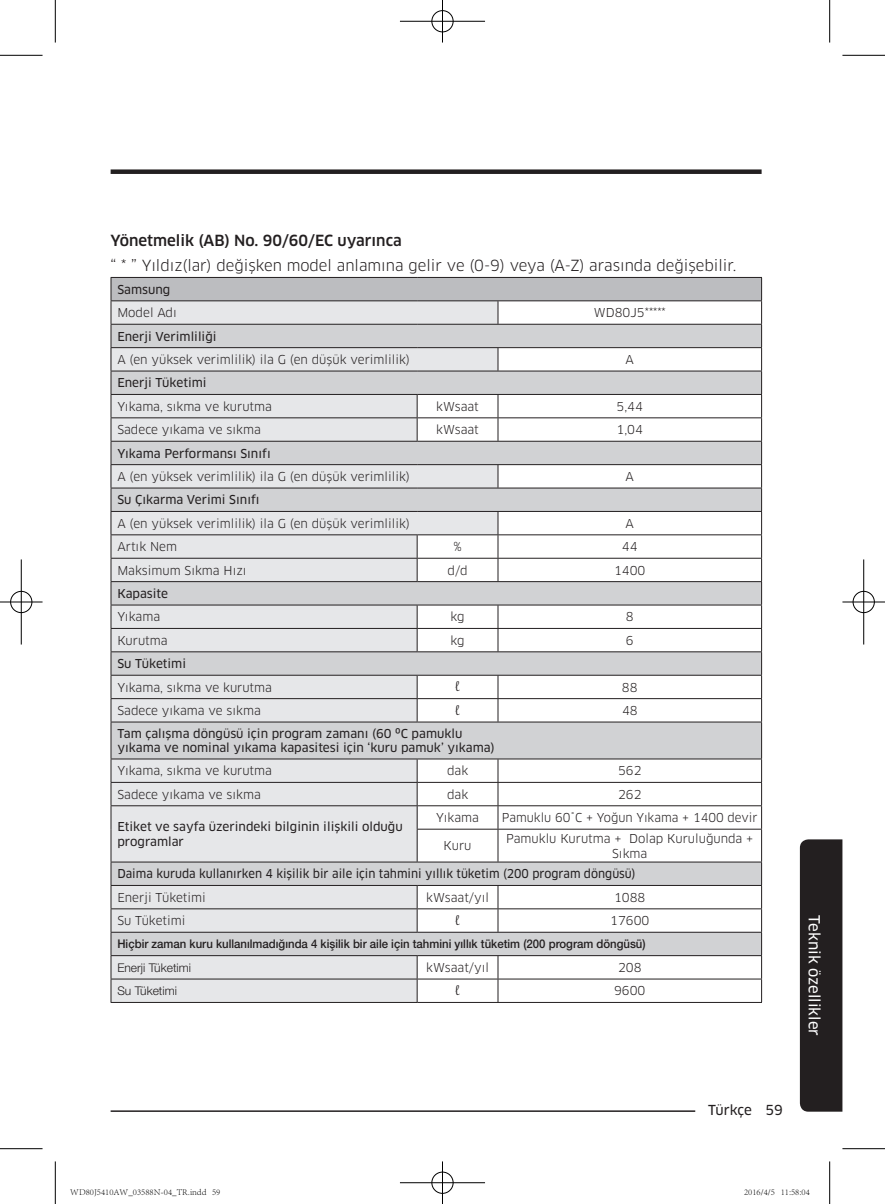
<style>
.page{position:relative;width:885px;height:1204px;background:#fff}
.page>*{position:absolute;margin:0;border:0;box-sizing:border-box;transform-origin:0 0}
.t1{font:15px "Samsung Clan Pro";color:#231f20}
.t2{font:500 15px "Samsung Clan Pro";color:#231f20}
.t3{font:15px "Samsung Clan Pro News";color:#fff}
.t4{font:13.5px "Samsung Clan Pro News";letter-spacing:-.01em;color:#231f20}
.t5{font:12px/14.4px "Samsung Clan Pro";color:#231f20;text-align:center}
.t6{font:12px/14.4px "Samsung Clan Pro News";color:#231f20}
.t7{font:500 12px "Helvetica Neue LT Pro";color:#231f20;scale:.95 1}
.t8{font:12px "Samsung Clan Pro News";color:#231f20;scale:.95 1}
.t9{font:300 12px "Helvetica Neue LT Pro";color:#231f20}
.t10{font:12px "Trajan Pro";color:#231f20}
.t11{font:300 9px "Adobe Song Std";color:#000}
</style>
<div class="page">
<hr style="left:111px;top:1110px;width:650px;height:1px;background:#231f20">
<div style="left:695px;top:1101px;width:87px;height:15px;background:#fff"></div>
<div style="left:799px;top:839px;width:43px;height:272px;background:#231f20"></div>
<div style="left:111px;top:169px;width:650px;height:5px;background:#231f20"></div>
<svg style="left:418px;top:829px;width:343px;height:172px"></svg>
<div style="left:111px;top:805px;width:306px;height:57px;background:#e6e7e9"></div>
<div style="left:111px;top:862px;width:650px;height:23px;background:#d1d2d4"></div>
<div style="left:111px;top:932px;width:650px;height:23px;background:#d1d2d4"></div>
<hr style="left:111px;top:829px;width:1px;height:32px;background:#231f20">
<hr style="left:498px;top:1001px;width:263px;height:1px;background:#231f20">
<hr style="left:417px;top:829px;width:1px;height:32px;background:#231f20">
<hr style="left:497px;top:829px;width:1px;height:32px;background:#231f20">
<svg style="left:497px;top:886px;width:1px;height:45px"></svg>
<svg style="left:111px;top:862px;width:307px;height:140px"></svg>
<svg style="left:497px;top:956px;width:1px;height:45px"></svg>
<hr style="left:417px;top:1001px;width:81px;height:1px;background:#231f20">
<hr style="left:111px;top:861px;width:306px;height:1px;background:#231f20">
<hr style="left:417px;top:861px;width:81px;height:1px;background:#231f20">
<hr style="left:498px;top:861px;width:263px;height:1px;background:#231f20">
<hr style="left:111px;top:885px;width:306px;height:1px;background:#231f20">
<hr style="left:417px;top:885px;width:81px;height:1px;background:#231f20">
<hr style="left:498px;top:885px;width:263px;height:1px;background:#231f20">
<hr style="left:111px;top:908px;width:306px;height:1px;background:#231f20">
<hr style="left:417px;top:908px;width:81px;height:1px;background:#231f20">
<hr style="left:498px;top:908px;width:263px;height:1px;background:#231f20">
<hr style="left:111px;top:931px;width:306px;height:1px;background:#231f20">
<hr style="left:417px;top:931px;width:81px;height:1px;background:#231f20">
<hr style="left:498px;top:931px;width:263px;height:1px;background:#231f20">
<hr style="left:111px;top:955px;width:306px;height:1px;background:#231f20">
<hr style="left:417px;top:955px;width:81px;height:1px;background:#231f20">
<hr style="left:498px;top:955px;width:263px;height:1px;background:#231f20">
<hr style="left:111px;top:978px;width:306px;height:1px;background:#231f20">
<hr style="left:417px;top:978px;width:81px;height:1px;background:#231f20">
<hr style="left:498px;top:978px;width:263px;height:1px;background:#231f20">
<svg style="left:111px;top:277px;width:651px;height:552px"></svg>
<hr style="left:761px;top:829px;width:1px;height:32px;background:#231f20">
<svg style="left:761px;top:862px;width:1px;height:139px"></svg>
<hr style="left:0;top:55px;width:43px;height:1px;background:#000">
<hr style="left:842px;top:55px;width:42px;height:1px;background:#000">
<hr style="left:0;top:1148px;width:43px;height:1px;background:#000">
<hr style="left:842px;top:1148px;width:42px;height:1px;background:#000">
<hr style="left:55px;top:0;width:1px;height:43px;background:#000">
<hr style="left:55px;top:1161px;width:1px;height:42px;background:#000">
<hr style="left:829px;top:0;width:1px;height:43px;background:#000">
<hr style="left:829px;top:1161px;width:1px;height:42px;background:#000">
<div style="left:431px;top:10px;width:23px;height:23px;border:2px solid #fff;border-radius:50%"></div>
<hr style="left:400px;top:20px;width:85px;height:2px;background:#fff">
<hr style="left:441px;top:0;width:2px;height:43px;background:#fff">
<div style="left:431px;top:10px;width:22px;height:22px;border:1px solid #000;border-radius:50%"></div>
<hr style="left:400px;top:21px;width:85px;height:1px;background:#000">
<hr style="left:442px;top:0;width:1px;height:43px;background:#000">
<div style="left:431px;top:1170px;width:23px;height:24px;border:2px solid #fff;border-radius:50%"></div>
<hr style="left:400px;top:1181px;width:85px;height:2px;background:#fff">
<hr style="left:441px;top:1161px;width:2px;height:42px;background:#fff">
<div style="left:431px;top:1171px;width:22px;height:22px;border:1px solid #000;border-radius:50%"></div>
<hr style="left:400px;top:1182px;width:85px;height:1px;background:#000">
<hr style="left:442px;top:1161px;width:1px;height:42px;background:#000">
<div style="left:10px;top:590px;width:23px;height:23px;border:2px solid #fff;border-radius:50%"></div>
<hr style="left:0;top:601px;width:43px;height:2px;background:#fff">
<hr style="left:20px;top:559px;width:2px;height:85px;background:#fff">
<div style="left:10px;top:591px;width:22px;height:21px;border:1px solid #000;border-radius:50%"></div>
<hr style="left:0;top:601px;width:43px;height:1px;background:#000">
<hr style="left:21px;top:559px;width:1px;height:85px;background:#000">
<div style="left:851px;top:590px;width:24px;height:23px;border:2px solid #fff;border-radius:50%"></div>
<hr style="left:842px;top:601px;width:42px;height:2px;background:#fff">
<hr style="left:862px;top:559px;width:2px;height:85px;background:#fff">
<div style="left:852px;top:591px;width:22px;height:21px;border:1px solid #000;border-radius:50%"></div>
<hr style="left:842px;top:601px;width:42px;height:1px;background:#000">
<hr style="left:863px;top:559px;width:1px;height:85px;background:#000">
<p class="t2" style="left:111px;top:231px;width:292px">Yönetmelik (AB) No. 90/60/EC uyarınca</p>
<p class="t1" style="left:111px;top:256px;width:627px">“ * ” Yıldız(lar) değişken model anlamına gelir ve (0-9) veya (A-Z) arasında değişebilir.</p>
<p class="t6" style="left:117px;top:282px;width:54px">Samsung</p>
<p class="t5" style="left:117px;top:305px;width:61px">Model Adı</p>
<p class="t5" style="left:593px;top:305px;width:73px">WD80J5*****</p>
<p class="t6" style="left:117px;top:329px;width:101px">Enerji Verimliliği</p>
<p class="t5" style="left:117px;top:352px;width:294px">A (en yüksek verimlilik) ila G (en düşük verimlilik)</p>
<p class="t5" style="left:625px;top:352px;width:10px">A</p>
<p class="t6" style="left:117px;top:376px;width:91px">Enerji Tüketimi</p>
<p class="t5" style="left:117px;top:399px;width:156px">Yıkama, sıkma ve kurutma</p>
<p class="t5" style="left:436px;top:399px;width:44px">kWsaat</p>
<p class="t5" style="left:616px;top:399px;width:28px">5,44</p>
<p class="t5" style="left:117px;top:422px;width:145px">Sadece yıkama ve sıkma</p>
<p class="t5" style="left:436px;top:422px;width:44px">kWsaat</p>
<p class="t5" style="left:616px;top:422px;width:28px">1,04</p>
<p class="t6" style="left:117px;top:446px;width:155px">Yıkama Performansı Sınıfı</p>
<p class="t5" style="left:117px;top:469px;width:294px">A (en yüksek verimlilik) ila G (en düşük verimlilik)</p>
<p class="t5" style="left:625px;top:469px;width:10px">A</p>
<p class="t6" style="left:117px;top:493px;width:144px">Su Çıkarma Verimi Sınıfı</p>
<p class="t5" style="left:117px;top:516px;width:294px">A (en yüksek verimlilik) ila G (en düşük verimlilik)</p>
<p class="t5" style="left:625px;top:516px;width:10px">A</p>
<p class="t5" style="left:117px;top:539px;width:61px">Artık Nem</p>
<p class="t5" style="left:453px;top:539px;width:10px">%</p>
<p class="t5" style="left:622px;top:539px;width:17px">44</p>
<p class="t5" style="left:117px;top:563px;width:131px">Maksimum Sıkma Hızı</p>
<p class="t5" style="left:447px;top:563px;width:22px">d/d</p>
<p class="t5" style="left:614px;top:563px;width:33px">1400</p>
<p class="t6" style="left:117px;top:586px;width:52px">Kapasite</p>
<p class="t5" style="left:117px;top:610px;width:44px">Yıkama</p>
<p class="t5" style="left:450px;top:610px;width:16px">kg</p>
<p class="t5" style="left:625px;top:610px;width:9px">8</p>
<p class="t5" style="left:117px;top:633px;width:52px">Kurutma</p>
<p class="t5" style="left:450px;top:633px;width:16px">kg</p>
<p class="t5" style="left:625px;top:633px;width:9px">6</p>
<p class="t6" style="left:117px;top:656px;width:70px">Su Tüketimi</p>
<p class="t5" style="left:117px;top:680px;width:156px">Yıkama, sıkma ve kurutma</p>
<p class="t10" style="left:455px;top:679px;width:6px">ℓ</p>
<p class="t5" style="left:622px;top:680px;width:17px">88</p>
<p class="t5" style="left:117px;top:703px;width:145px">Sadece yıkama ve sıkma</p>
<p class="t10" style="left:455px;top:702px;width:6px">ℓ</p>
<p class="t5" style="left:622px;top:703px;width:17px">48</p>
<p class="t6" style="left:117px;top:726px;width:378px">Tam çalışma döngüsü için program zamanı (60 ºC pamuklu yıkama ve nominal yıkama kapasitesi için ‘kuru pamuk’ yıkama)</p>
<p class="t5" style="left:117px;top:763px;width:156px">Yıkama, sıkma ve kurutma</p>
<p class="t5" style="left:447px;top:763px;width:23px">dak</p>
<p class="t5" style="left:618px;top:763px;width:25px">562</p>
<p class="t5" style="left:117px;top:787px;width:145px">Sadece yıkama ve sıkma</p>
<p class="t5" style="left:447px;top:787px;width:23px">dak</p>
<p class="t5" style="left:618px;top:787px;width:25px">262</p>
<p class="t6" style="left:117px;top:819px;width:287px">Etiket ve sayfa üzerindeki bilginin ilişkili olduğu programlar</p>
<p class="t5" style="left:436px;top:810px;width:44px">Yıkama</p>
<p class="t5" style="left:502px;top:810px;width:257px">Pamuklu 60˚C + Yoğun Yıkama + 1400 devir</p>
<p class="t5" style="left:443px;top:838px;width:29px">Kuru</p>
<p class="t5" style="left:506px;top:831px;width:249px">Pamuklu Kurutma + Dolap Kuruluğunda +<br>Sıkma</p>
<p class="t8" style="left:117px;top:866px;width:547px">Daima kuruda kullanırken 4 kişilik bir aile için tahmini yıllık tüketim (200 program döngüsü)</p>
<p class="t5" style="left:117px;top:890px;width:90px">Enerji Tüketimi</p>
<p class="t5" style="left:426px;top:890px;width:64px">kWsaat/yıl</p>
<p class="t5" style="left:614px;top:890px;width:33px">1088</p>
<p class="t5" style="left:117px;top:913px;width:70px">Su Tüketimi</p>
<p class="t10" style="left:455px;top:913px;width:6px">ℓ</p>
<p class="t5" style="left:610px;top:913px;width:41px">17600</p>
<p class="t7" style="left:117px;top:936px;width:557px">Hiçbir zaman kuru kullanılmadığında 4 kişilik bir aile için tahmini yıllık tüketim (200 program döngüsü)</p>
<p class="t9" style="left:117px;top:959px;width:75px">Enerji Tüketimi</p>
<p class="t5" style="left:426px;top:960px;width:64px">kWsaat/yıl</p>
<p class="t5" style="left:618px;top:960px;width:25px">208</p>
<p class="t9" style="left:117px;top:983px;width:61px">Su Tüketimi</p>
<p class="t10" style="left:455px;top:983px;width:6px">ℓ</p>
<p class="t5" style="left:614px;top:983px;width:33px">9600</p>
<p class="t3" style="left:823px;top:915px;width:122px;rotate:90deg">Teknik özellikler</p>
<p class="t4" style="left:708px;top:1101px;width:76px">Türkçe 59</p>
<p class="t11" style="left:70px;top:1186px;width:151px">WD80J5410AW_03588N-04_TR.indd 59</p>
<p class="t11" style="left:744px;top:1186px;width:67px">2016/4/5 11:58:04</p>
</div>
